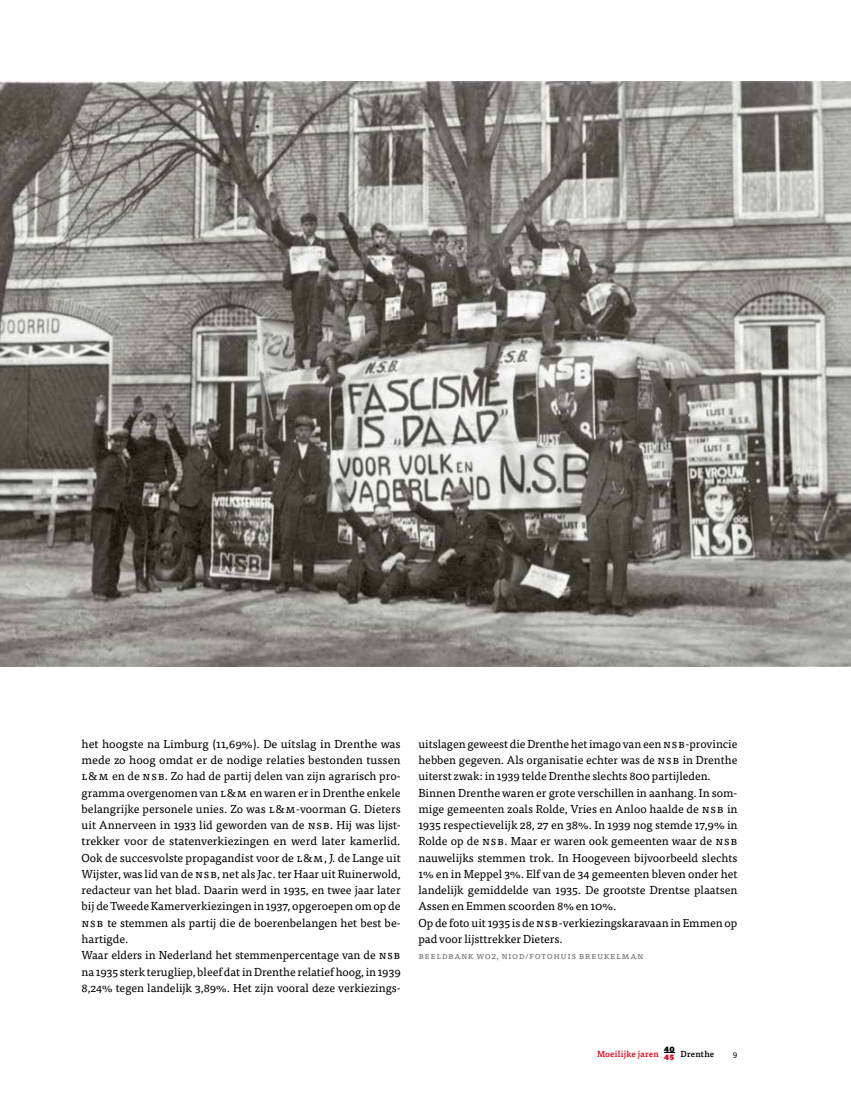
<style>
.page{position:relative;width:851px;height:1099px;background:#fff}
.page>*{position:absolute;margin:0;border:0;box-sizing:border-box;transform-origin:0 0}
.t1{font:11.5px/16.2px "Tisa Pro";color:#000}
.t2{font:9.38px "Tisa Pro";letter-spacing:.05em;color:#707172}
.t3{font:500 8.75px "Tisa Pro";letter-spacing:.02em;color:#e2001a}
.t4{font:500 8.75px "Tisa Pro";letter-spacing:.02em;color:#000}
.t5{font:8.38px "Tisa Pro";color:#000}
.t6{font:900 7.38px "Nobel";color:#000}
.t7{font:900 7.38px "Nobel";color:#e2001a}
</style>
<div class="page">
<img style="left:0;top:81px;width:850px;height:585px">
<p class="t1" style="left:81px;top:735px;width:320px">het hoogste na Limburg (11,69%). De uitslag in Drenthe was mede zo hoog omdat er de nodige relaties bestonden tussen L &amp;M en de NSB . Zo had de partij delen van zijn agrarisch pro&shy;gramma overgenomen van L &amp;M en waren er in Drenthe enkele belangrijke personele unies. Zo was L &amp;M-voorman G. Dieters uit Annerveen in 1933 lid geworden van de NSB . Hij was lijst&shy;trekker voor de statenverkiezingen en werd later kamerlid.<br>Ook de succesvolste propagandist voor de L &amp;M, J. de Lange uit Wijster, was lid van de NSB , net als Jac. ter Haar uit Ruinerwold, redacteur van het blad. Daarin werd in 1935, en twee jaar later bij de Tweede Kamerverkiezingen in 1937, opgeroepen om op de NSB te stemmen als partij die de boerenbelangen het best be&shy;hartigde.<br>Waar elders in Nederland het stemmenpercentage van de NSB na 1935 sterk terugliep, bleef dat in Drenthe relatief hoog, in 1939<br>8,24% tegen landelijk 3,89%. Het zijn vooral deze verkiezings-</p>
<p class="t1" style="left:418px;top:735px;width:320px">uitslagen geweest die Drenthe het imago van een NSB -provincie hebben gegeven. Als organisatie echter was de NSB in Drenthe uiterst zwak: in 1939 telde Drenthe slechts 800 partijleden.<br>Binnen Drenthe waren er grote verschillen in aanhang. In som&shy;mige gemeenten zoals Rolde, Vries en Anloo haalde de NSB in 1935 respectievelijk 28, 27 en 38%. In 1939 nog stemde 17,9% in Rolde op de NSB . Maar er waren ook gemeenten waar de NSB nauwelijks stemmen trok. In Hoogeveen bijvoorbeeld slechts 1% en in Meppel 3%. Elf van de 34 gemeenten bleven onder het landelijk gemiddelde van 1935. De grootste Drentse plaatsen Assen en Emmen scoorden 8% en 10%.<br>Op de foto uit 1935 is de NSB -verkiezingskaravaan in Emmen op pad voor lijsttrekker Dieters.</p>
<p class="t2" style="left:418px;top:949px;width:211px">Beeldbank WO2, NIOD/Fotohuis Breukelman</p>
<p class="t6" style="left:664px;top:1044px;width:12px">40</p>
<p class="t7" style="left:664px;top:1052px;width:12px">45</p>
<p class="t3" style="left:597px;top:1046px;width:63px">Moeilijke jaren</p>
<p class="t4" style="left:680px;top:1046px;width:35px">Drenthe</p>
<p class="t5" style="left:732px;top:1047px;width:6px">9</p>
</div>
